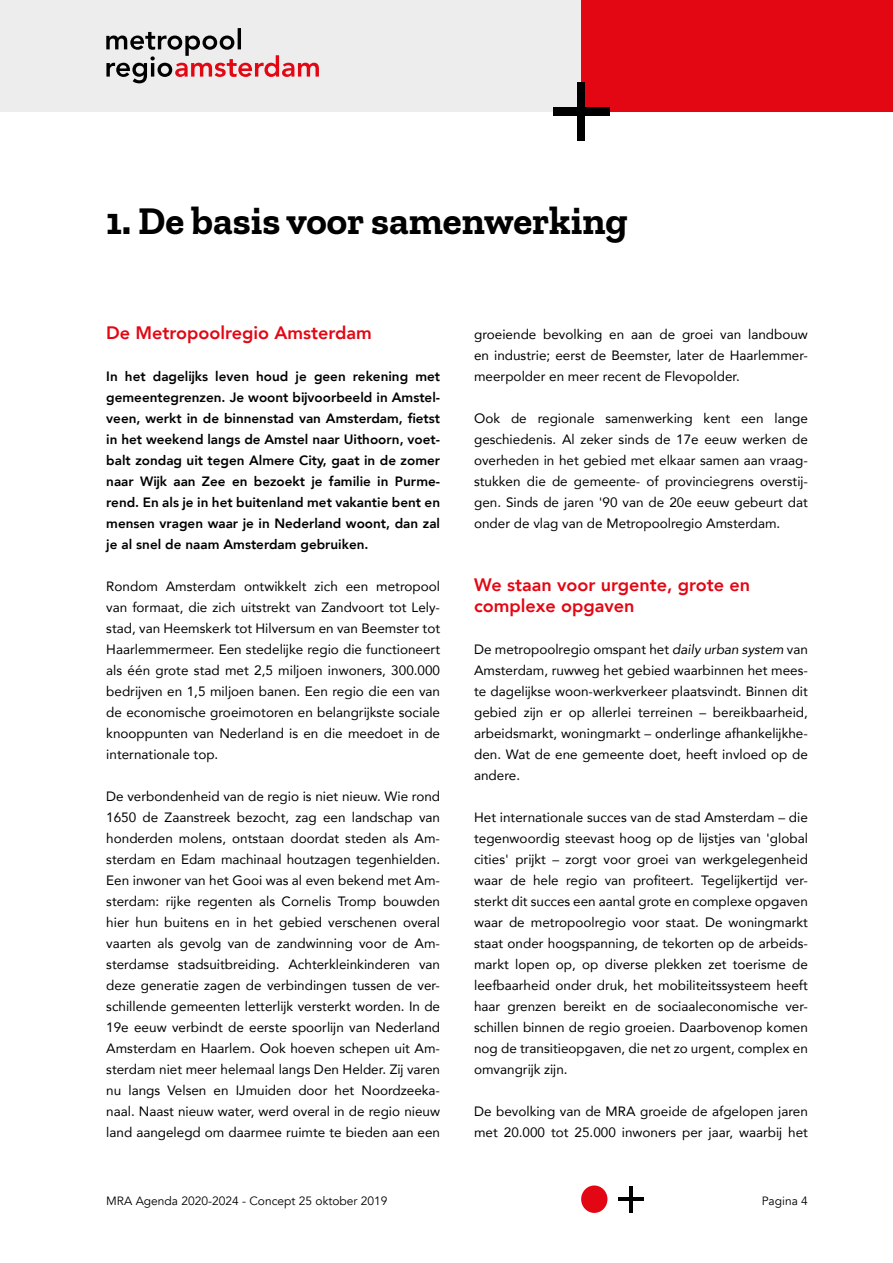
<style>
.page{position:relative;width:893px;height:1263px;background:#fff}
.page>*{position:absolute;margin:0;border:0;box-sizing:border-box;transform-origin:0 0}
.t1{font:700 39px "Zilla Slab";color:#000}
.t2{font:800 18px/21px "Avenir";color:#e30613}
.t3{font:13.5px/21px "Avenir";color:#000;text-align:justify}
.t4{font:800 13.5px/21px "Avenir";color:#000;text-align:justify}
.t5{font:12px "Avenir";color:#000}
.s1{font-style:italic}
</style>
<div class="page">
<div style="left:0;top:0;width:580px;height:111px;background:#ededed"></div>
<svg style="left:106px;top:28px;width:213px;height:55px"></svg>
<div style="left:581px;top:0;width:312px;height:111px;background:#e30613"></div>
<div style="left:577px;top:82px;width:8px;height:59px;background:#000"></div>
<div style="left:553px;top:107px;width:56px;height:8px;background:#000"></div>
<div style="left:581px;top:1185px;width:26px;height:28px;background:#e30613;border-radius:50%"></div>
<hr style="left:630px;top:1186px;width:3px;height:26px;background:#000">
<hr style="left:619px;top:1197px;width:25px;height:4px;background:#000">
<h1 class="t1" style="left:106px;top:198px;width:523px">1. De basis voor samenwerking</h1>
<h2 class="t2" style="left:106px;top:322px;width:267px">De Metropoolregio Amsterdam</h2>
<p class="t4" style="left:106px;top:365px;width:335px">In het dagelijks leven houd je geen rekening met gemeentegrenzen. Je woont bijvoorbeeld in Amstel&shy;veen, werkt in de binnenstad van Amsterdam, fietst in het weekend langs de Amstel naar Uithoorn, voet&shy;balt zondag uit tegen Almere City, gaat in de zomer naar Wijk aan Zee en bezoekt je familie in Purme&shy;rend. En als je in het buitenland met vakantie bent en mensen vragen waar je in Nederland woont, dan zal je al snel de naam Amsterdam gebruiken.</p>
<p class="t3" style="left:106px;top:575px;width:335px">Rondom Amsterdam ontwikkelt zich een metropool van formaat, die zich uitstrekt van Zandvoort tot Lely&shy;stad, van Heemskerk tot Hilversum en van Beemster tot Haarlemmermeer. Een stedelijke regio die functioneert als één grote stad met 2,5 miljoen inwoners, 300.000 bedrijven en 1,5 miljoen banen. Een regio die een van de economische groeimotoren en belangrijkste sociale knooppunten van Nederland is en die meedoet in de internationale top.</p>
<p class="t3" style="left:106px;top:785px;width:335px">De verbondenheid van de regio is niet nieuw. Wie rond 1650 de Zaanstreek bezocht, zag een landschap van honderden molens, ontstaan doordat steden als Am&shy;sterdam en Edam machinaal houtzagen tegenhielden.<br>Een inwoner van het Gooi was al even bekend met Am&shy;sterdam: rijke regenten als Cornelis Tromp bouwden hier hun buitens en in het gebied verschenen overal vaarten als gevolg van de zandwinning voor de Am&shy;sterdamse stadsuitbreiding. Achterkleinkinderen van deze generatie zagen de verbindingen tussen de ver&shy;schillende gemeenten letterlijk versterkt worden. In de 19e eeuw verbindt de eerste spoorlijn van Nederland Amsterdam en Haarlem. Ook hoeven schepen uit Am&shy;sterdam niet meer helemaal langs Den Helder. Zij varen nu langs Velsen en IJmuiden door het Noordzeeka&shy;naal. Naast nieuw water, werd overal in de regio nieuw land aangelegd om daarmee ruimte te bieden aan een</p>
<p class="t3" style="left:474px;top:323px;width:335px">groeiende bevolking en aan de groei van landbouw en industrie; eerst de Beemster, later de Haarlemmer&shy;meerpolder en meer recent de Flevopolder.</p>
<p class="t3" style="left:474px;top:407px;width:335px">Ook de regionale samenwerking kent een lange geschiedenis. Al zeker sinds de 17e eeuw werken de overheden in het gebied met elkaar samen aan vraag&shy;stukken die de gemeente- of provinciegrens overstij&shy;gen. Sinds de jaren '90 van de 20e eeuw gebeurt dat onder de vlag van de Metropoolregio Amsterdam.</p>
<h2 class="t2" style="left:474px;top:574px;width:277px">We staan voor urgente, grote en complexe opgaven</h2>
<p class="t3" style="left:474px;top:638px;width:335px">De metropoolregio omspant het <span class="s1">daily urban system</span> van Amsterdam, ruwweg het gebied waarbinnen het mees&shy;te dagelijkse woon-werkverkeer plaatsvindt. Binnen dit gebied zijn er op allerlei terreinen – bereikbaarheid, arbeidsmarkt, woningmarkt – onderlinge afhankelijkhe&shy;den. Wat de ene gemeente doet, heeft invloed op de andere.</p>
<p class="t3" style="left:474px;top:806px;width:335px">Het internationale succes van de stad Amsterdam – die tegenwoordig steevast hoog op de lijstjes van 'global cities' prijkt – zorgt voor groei van werkgelegenheid waar de hele regio van profiteert. Tegelijkertijd ver&shy;sterkt dit succes een aantal grote en complexe opgaven waar de metropoolregio voor staat. De woningmarkt staat onder hoogspanning, de tekorten op de arbeids&shy;markt lopen op, op diverse plekken zet toerisme de leefbaarheid onder druk, het mobiliteitssysteem heeft haar grenzen bereikt en de sociaaleconomische ver&shy;schillen binnen de regio groeien. Daarbovenop komen nog de transitieopgaven, die net zo urgent, complex en omvangrijk zijn.</p>
<p class="t3" style="left:474px;top:1100px;width:335px">De bevolking van de MRA groeide de afgelopen jaren met 20.000 tot 25.000 inwoners per jaar, waarbij het</p>
<p class="t5" style="left:106px;top:1194px;width:283px">MRA Agenda 2020-2024 - Concept 25 oktober 2019</p>
<p class="t5" style="left:762px;top:1194px;width:48px">Pagina 4</p>
</div>
